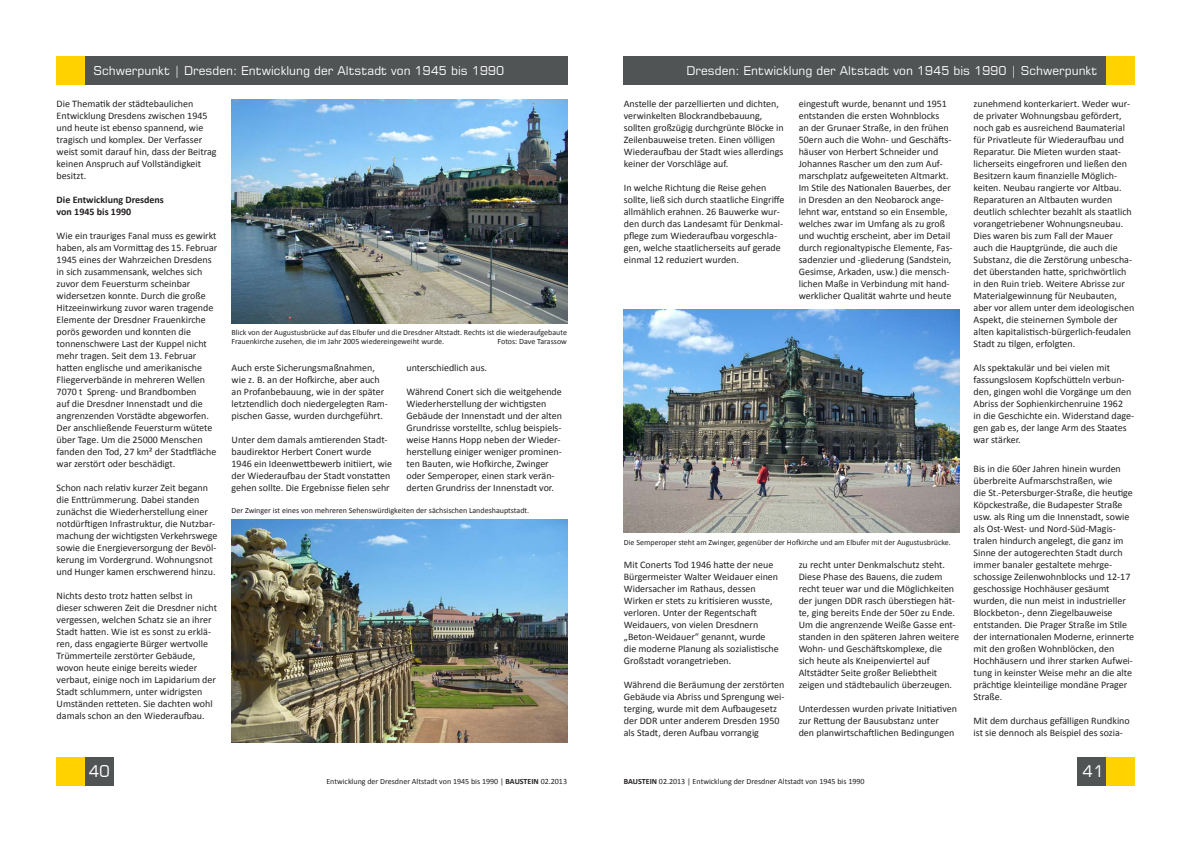
<style>
.page{position:relative;width:1191px;height:842px;background:#fff}
.page>*{position:absolute;margin:0;border:0;box-sizing:border-box;transform-origin:0 0}
.t1{font:16px "Square 721 BT";color:#fff}
.t2{font:12px "Square 721 BT";color:#fff}
.t3{font:10px/12px "Calibri";color:#231f20}
.t4{font:700 10px/12px "Calibri";color:#231f20}
.t5{font:8px/9.6px "Calibri";color:#231f20}
.s1{font-weight:700}
</style>
<div class="page">
<img style="left:231px;top:99px;width:336px;height:224px">
<img style="left:231px;top:519px;width:336px;height:224px">
<div style="left:1105px;top:57px;width:29px;height:28px;background:#ffd200"></div>
<div style="left:624px;top:57px;width:481px;height:28px;background:#515455"></div>
<div style="left:85px;top:57px;width:482px;height:28px;background:#515455"></div>
<div style="left:57px;top:57px;width:28px;height:28px;background:#ffd200"></div>
<div style="left:85px;top:757px;width:28px;height:28px;background:#515455"></div>
<div style="left:57px;top:757px;width:28px;height:28px;background:#ffd200"></div>
<div style="left:1105px;top:757px;width:29px;height:28px;background:#ffd200"></div>
<div style="left:1077px;top:757px;width:28px;height:28px;background:#515455"></div>
<img style="left:624px;top:309px;width:335px;height:224px">
<p class="t2" style="left:94px;top:64px;width:412px">Schwerpunkt | Dresden: Entwicklung der Altstadt von 1945 bis 1990</p>
<p class="t2" style="left:686px;top:64px;width:412px">Dresden: Entwicklung der Altstadt von 1945 bis 1990 | Schwerpunkt</p>
<p class="t3" style="left:57px;top:98px;width:161px">Die Thematik der städtebaulichen<br>Entwicklung Dresdens zwischen 1945 und heute ist ebenso spannend, wie tragisch und komplex. Der Verfasser weist somit darauf hin, dass der Beitrag keinen Anspruch auf Vollständigkeit besitzt.</p>
<p class="t4" style="left:57px;top:193px;width:109px">Die Entwicklung Dresdens von 1945 bis 1990</p>
<p class="t3" style="left:57px;top:230px;width:162px">Wie ein trauriges Fanal muss es gewirkt haben, als am Vormittag des 15. Februar 1945 eines der Wahrzeichen Dresdens in sich zusammensank, welches sich zuvor dem Feuersturm scheinbar widersetzen konnte. Durch die große Hitzeeinwirkung zuvor waren tragende Elemente der Dresdner Frauenkirche porös geworden und konnten die tonnenschwere Last der Kuppel nicht mehr tragen. Seit dem 13. Februar hatten englische und amerikanische Fliegerverbände in mehreren Wellen 7070 t Spreng- und Brandbomben<br>auf die Dresdner Innenstadt und die angrenzenden Vorstädte abgeworfen.<br>Der anschließende Feuersturm wütete über Tage. Um die 25000 Menschen fanden den Tod, 27 km² der Stadtfläche war zerstört oder beschädigt.</p>
<p class="t3" style="left:57px;top:482px;width:162px">Schon nach relativ kurzer Zeit begann die Enttrümmerung. Dabei standen zunächst die Wiederherstellung einer notdürftigen Infrastruktur, die Nutzbar&shy;machung der wichtigsten Verkehrswege sowie die Energieversorgung der Bevöl&shy;kerung im Vordergrund. Wohnungsnot und Hunger kamen erschwerend hinzu.</p>
<p class="t3" style="left:57px;top:590px;width:162px">Nichts desto trotz hatten selbst in dieser schweren Zeit die Dresdner nicht vergessen, welchen Schatz sie an ihrer Stadt hatten. Wie ist es sonst zu erklä&shy;ren, dass engagierte Bürger wertvolle Trümmerteile zerstörter Gebäude, wovon heute einige bereits wieder verbaut, einige noch im Lapidarium der Stadt schlummern, unter widrigsten Umständen retteten. Sie dachten wohl damals schon an den Wiederaufbau.</p>
<p class="t5" style="left:231px;top:327px;width:337px">Blick von der Augustusbrücke auf das Elbufer und die Dresdner Altstadt. Rechts ist die wiederaufgebaute<br>Frauenkirche zusehen, die im Jahr 2005 wiedereingeweiht wurde.</p>
<p class="t5" style="left:497px;top:337px;width:71px">Fotos: Dave Tarassow</p>
<p class="t3" style="left:231px;top:362px;width:158px">Auch erste Sicherungsmaßnahmen, wie z. B. an der Hofkirche, aber auch an Profanbebauung, wie in der später letztendlich doch niedergelegten Ram&shy;pischen Gasse, wurden durchgeführt.</p>
<p class="t3" style="left:231px;top:434px;width:162px">Unter dem damals amtierenden Stadt&shy;baudirektor Herbert Conert wurde 1946 ein Ideenwettbewerb initiiert, wie der Wiederaufbau der Stadt vonstatten gehen sollte. Die Ergebnisse fielen sehr</p>
<p class="t3" style="left:406px;top:362px;width:82px">unterschiedlich aus.</p>
<p class="t3" style="left:406px;top:386px;width:157px">Während Conert sich die weitgehende Wiederherstellung der wichtigsten Gebäude der Innenstadt und der alten Grundrisse vorstellte, schlug beispiels&shy;weise Hanns Hopp neben der Wieder&shy;herstellung einiger weniger prominen&shy;ten Bauten, wie Hofkirche, Zwinger oder Semperoper, einen stark verän&shy;derten Grundriss der Innenstadt vor.</p>
<p class="t5" style="left:231px;top:506px;width:299px">Der Zwinger ist eines von mehreren Sehenswürdigkeiten der sächsischen Landeshauptstadt.</p>
<p class="t3" style="left:624px;top:98px;width:161px">Anstelle der parzellierten und dichten, verwinkelten Blockrandbebauung, sollten großzügig durchgrünte Blöcke in Zeilenbauweise treten. Einen völligen Wiederaufbau der Stadt wies allerdings keiner der Vorschläge auf.</p>
<p class="t3" style="left:624px;top:182px;width:162px">In welche Richtung die Reise gehen sollte, ließ sich durch staatliche Eingriffe allmählich erahnen. 26 Bauwerke wur&shy;den durch das Landesamt für Denkmal&shy;pflege zum Wiederaufbau vorgeschla&shy;gen, welche staatlicherseits auf gerade einmal 12 reduziert wurden.</p>
<p class="t3" style="left:798px;top:98px;width:155px">eingestuft wurde, benannt und 1951 entstanden die ersten Wohnblocks<br>an der Grunaer Straße, in den frühen 50ern auch die Wohn- und Geschäfts&shy;häuser von Herbert Schneider und Johannes Rascher um den zum Auf&shy;marschplatz aufgeweiteten Altmarkt.<br>Im Stile des Nationalen Bauerbes, der in Dresden an den Neobarock ange&shy;lehnt war, entstand so ein Ensemble, welches zwar im Umfang als zu groß und wuchtig erscheint, aber im Detail durch regionaltypische Elemente, Fas&shy;sadenzier und -gliederung (Sandstein, Gesimse, Arkaden, usw.) die mensch&shy;lichen Maße in Verbindung mit hand&shy;werklicher Qualität wahrte und heute</p>
<p class="t5" style="left:624px;top:537px;width:328px">Die Semperoper steht am Zwinger, gegenüber der Hofkirche und am Elbufer mit der Augustusbrücke.</p>
<p class="t3" style="left:624px;top:559px;width:156px">Mit Conerts Tod 1946 hatte der neue Bürgermeister Walter Weidauer einen Widersacher im Rathaus, dessen Wirken er stets zu kritisieren wusste, verloren. Unter der Regentschaft Weidauers, von vielen Dresdnern „Beton-Weidauer“ genannt, wurde die moderne Planung als sozialistische Großstadt vorangetrieben.</p>
<p class="t3" style="left:624px;top:679px;width:162px">Während die Beräumung der zerstörten Gebäude via Abriss und Sprengung wei&shy;terging, wurde mit dem Aufbaugesetz der DDR unter anderem Dresden 1950 als Stadt, deren Aufbau vorrangig</p>
<p class="t3" style="left:798px;top:559px;width:162px">zu recht unter Denkmalschutz steht.<br>Diese Phase des Bauens, die zudem recht teuer war und die Möglichkeiten der jungen DDR rasch überstiegen hät&shy;te, ging bereits Ende der 50er zu Ende.<br>Um die angrenzende Weiße Gasse ent&shy;standen in den späteren Jahren weitere Wohn- und Geschäftskomplexe, die sich heute als Kneipenviertel auf Altstädter Seite großer Beliebtheit zeigen und städtebaulich überzeugen.</p>
<p class="t3" style="left:798px;top:703px;width:160px">Unterdessen wurden private Initiativen zur Rettung der Bausubstanz unter<br>den planwirtschaftlichen Bedingungen</p>
<p class="t3" style="left:973px;top:98px;width:162px">zunehmend konterkariert. Weder wur&shy;de privater Wohnungsbau gefördert, noch gab es ausreichend Baumaterial für Privatleute für Wiederaufbau und Reparatur. Die Mieten wurden staat&shy;licherseits eingefroren und ließen den Besitzern kaum finanzielle Möglich&shy;keiten. Neubau rangierte vor Altbau.<br>Reparaturen an Altbauten wurden deutlich schlechter bezahlt als staatlich vorangetriebener Wohnungsneubau.<br>Dies waren bis zum Fall der Mauer auch die Hauptgründe, die auch die Substanz, die die Zerstörung unbescha&shy;det überstanden hatte, sprichwörtlich in den Ruin trieb. Weitere Abrisse zur Materialgewinnung für Neubauten, aber vor allem unter dem ideologischen Aspekt, die steinernen Symbole der alten kapitalistisch-bürgerlich-feudalen Stadt zu tilgen, erfolgten.</p>
<p class="t3" style="left:973px;top:362px;width:162px">Als spektakulär und bei vielen mit fassungslosem Kopfschütteln verbun&shy;den, gingen wohl die Vorgänge um den Abriss der Sophienkirchenruine 1962<br>in die Geschichte ein. Widerstand dage&shy;gen gab es, der lange Arm des Staates war stärker.</p>
<p class="t3" style="left:973px;top:463px;width:162px">Bis in die 60er Jahren hinein wurden überbreite Aufmarschstraßen, wie<br>die St.-Petersburger-Straße, die heutige Köpckestraße, die Budapester Straße usw. als Ring um die Innenstadt, sowie als Ost-West- und Nord-Süd-Magis&shy;tralen hindurch angelegt, die ganz im Sinne der autogerechten Stadt durch immer banaler gestaltete mehrge&shy;schossige Zeilenwohnblocks und 12-17 geschossige Hochhäuser gesäumt wurden, die nun meist in industrieller Blockbeton-, denn Ziegelbauweise entstanden. Die Prager Straße im Stile der internationalen Moderne, erinnerte mit den großen Wohnblöcken, den Hochhäusern und ihrer starken Aufwei&shy;tung in keinster Weise mehr an die alte prächtige kleinteilige mondäne Prager Straße.</p>
<p class="t3" style="left:973px;top:715px;width:158px">Mit dem durchaus gefälligen Rundkino ist sie dennoch als Beispiel des sozia-</p>
<h1 class="t1" style="left:88px;top:761px;width:23px">40</h1>
<h1 class="t1" style="left:1082px;top:761px;width:23px">41</h1>
<p class="t5" style="left:326px;top:776px;width:242px">Entwicklung der Dresdner Altstadt von 1945 bis 1990 | <span class="s1">BAUSTEIN</span> 02.2013</p>
<p class="t5" style="left:624px;top:776px;width:242px"><span class="s1">BAUSTEIN</span> 02.2013 | Entwicklung der Dresdner Altstadt von 1945 bis 1990</p>
</div>
